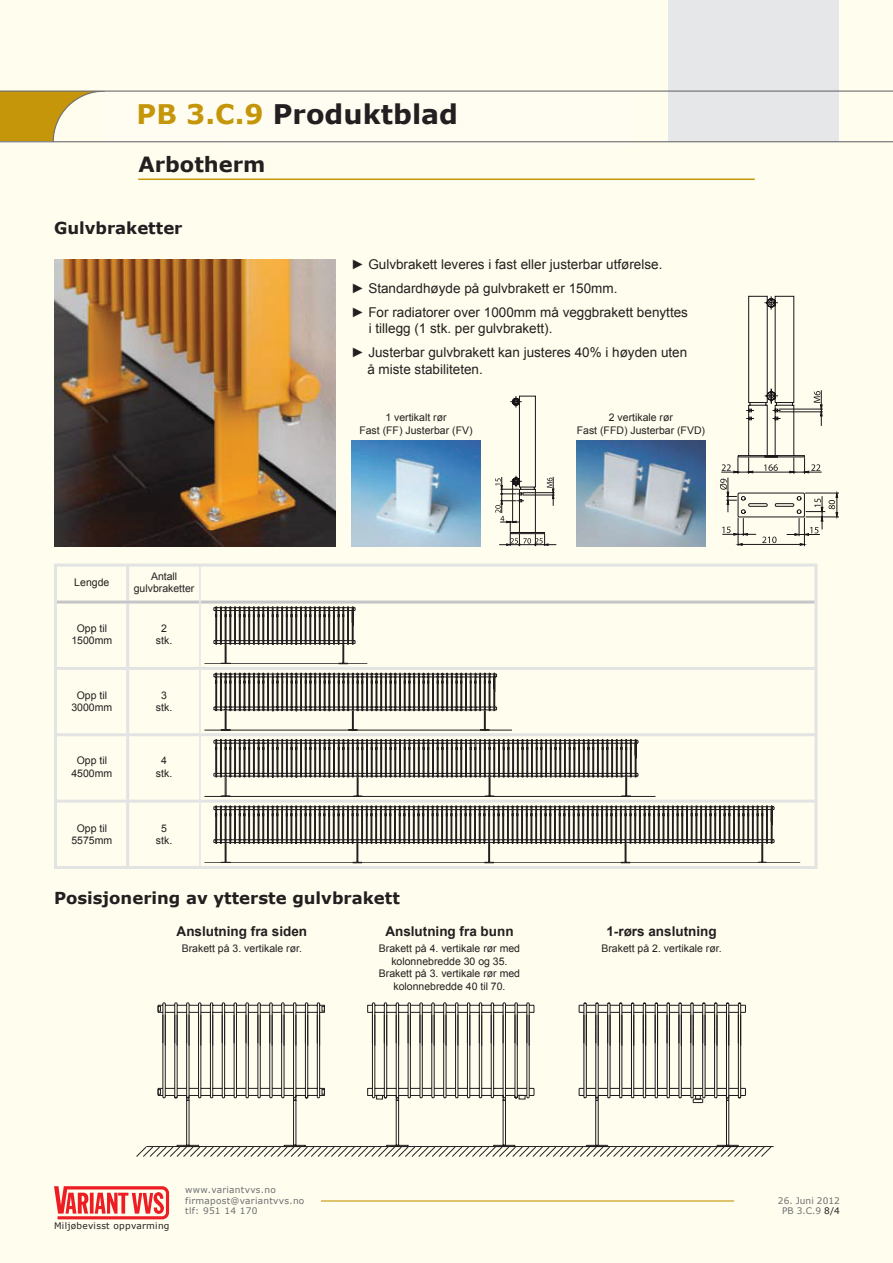
<style>
.page{position:relative;width:893px;height:1263px;background:#fffdee}
.page>*{position:absolute;margin:0;border:0;box-sizing:border-box;transform-origin:0 0}
.t1{font:700 27px "Verdana";color:#231f20}
.t2{font:700 21px "Verdana";color:#231f20}
.t3{font:700 16.5px "Verdana";color:#231f20}
.t4{font:13.5px "Arial";color:#231f20}
.t5{font:700 13.5px "Arial";color:#231f20}
.t6{font:10.5px/12.6px "Arial";color:#231f20;text-align:center}
.t7{font:9px/10.8px "Verdana";letter-spacing:.03em;color:#6c6d70}
.t8{font:9px "Verdana";letter-spacing:.03em;color:#231f20}
.t9{font:9px/10.8px "Verdana";color:#6c6d70;text-align:center}
.s1{color:#c59609}
.s2{color:#231f20}
</style>
<div class="page">
<hr style="left:321px;top:1200px;width:413px;height:1px;background:#c59609">
<svg style="left:54px;top:1186px;width:115px;height:33px"></svg>
<div style="left:669px;top:0;width:170px;height:142px;background:#e6e7e9"></div>
<div style="left:0;top:92px;width:155px;height:49px;background:#c59609"></div>
<div style="left:53px;top:91px;width:102px;height:102px;background:#fffdee;border-radius:50%"></div>
<div style="left:105px;top:92px;width:528px;height:55px;background:#fffdf1"></div>
<hr style="left:0;top:141px;width:893px;height:1px;background:#6c6d70">
<hr style="left:0;top:91px;width:893px;height:1px;background:#6c6d70">
<hr style="left:138px;top:178px;width:617px;height:2px;background:#c59609">
<img style="left:54px;top:259px;width:281px;height:287px">
<img style="left:576px;top:441px;width:130px;height:105px">
<img style="left:351px;top:441px;width:130px;height:105px">
<hr style="left:499px;top:544px;width:57px;height:1px;background:#191619">
<svg style="left:495px;top:395px;width:59px;height:151px"></svg>
<hr style="left:806px;top:517px;width:33px;height:1px;background:#191619">
<hr style="left:805px;top:493px;width:34px;height:1px;background:#191619">
<svg style="left:720px;top:295px;width:118px;height:251px"></svg>
<hr style="left:126px;top:567px;width:3px;height:33px;background:#e2e4e4">
<hr style="left:126px;top:603px;width:3px;height:64px;background:#e2e4e4">
<hr style="left:126px;top:670px;width:3px;height:63px;background:#e2e4e4">
<hr style="left:126px;top:736px;width:3px;height:64px;background:#e2e4e4">
<hr style="left:126px;top:803px;width:3px;height:63px;background:#e2e4e4">
<hr style="left:54px;top:567px;width:3px;height:35px;background:#e2e4e4">
<hr style="left:54px;top:564px;width:146px;height:3px;background:#e2e4e4">
<hr style="left:814px;top:567px;width:3px;height:35px;background:#e2e4e4">
<hr style="left:200px;top:564px;width:617px;height:3px;background:#e2e4e4">
<hr style="left:54px;top:602px;width:3px;height:65px;background:#e2e4e4">
<hr style="left:57px;top:600px;width:142px;height:3px;background:#c6c6c8">
<hr style="left:814px;top:602px;width:3px;height:65px;background:#e2e4e4">
<hr style="left:201px;top:600px;width:613px;height:3px;background:#c6c6c8">
<hr style="left:54px;top:670px;width:3px;height:63px;background:#e2e4e4">
<hr style="left:54px;top:667px;width:145px;height:3px;background:#e2e4e4">
<hr style="left:814px;top:670px;width:3px;height:63px;background:#e2e4e4">
<hr style="left:201px;top:667px;width:616px;height:3px;background:#e2e4e4">
<hr style="left:54px;top:736px;width:3px;height:64px;background:#e2e4e4">
<hr style="left:54px;top:733px;width:145px;height:3px;background:#e2e4e4">
<hr style="left:814px;top:736px;width:3px;height:64px;background:#e2e4e4">
<hr style="left:201px;top:733px;width:616px;height:3px;background:#e2e4e4">
<hr style="left:54px;top:803px;width:3px;height:63px;background:#e2e4e4">
<hr style="left:54px;top:800px;width:74px;height:3px;background:#e2e4e4">
<hr style="left:54px;top:866px;width:74px;height:3px;background:#e2e4e4">
<hr style="left:128px;top:800px;width:71px;height:3px;background:#e2e4e4">
<hr style="left:128px;top:866px;width:72px;height:3px;background:#e2e4e4">
<hr style="left:814px;top:803px;width:3px;height:63px;background:#e2e4e4">
<hr style="left:201px;top:800px;width:616px;height:3px;background:#e2e4e4">
<hr style="left:200px;top:866px;width:617px;height:3px;background:#e2e4e4">
<hr style="left:199px;top:567px;width:2px;height:35px;background:#e2e4e4">
<hr style="left:199px;top:602px;width:2px;height:66px;background:#e2e4e4">
<hr style="left:199px;top:668px;width:2px;height:67px;background:#e2e4e4">
<hr style="left:199px;top:735px;width:2px;height:66px;background:#e2e4e4">
<hr style="left:199px;top:801px;width:2px;height:65px;background:#e2e4e4">
<svg style="left:204px;top:606px;width:163px;height:58px"></svg>
<svg style="left:204px;top:672px;width:451px;height:125px"></svg>
<svg style="left:204px;top:805px;width:596px;height:58px"></svg>
<svg style="left:136px;top:1002px;width:635px;height:155px"></svg>
<hr style="left:740px;top:1015px;width:1px;height:30px;background:#191619">
<h1 class="t1" style="left:137px;top:95px;width:323px"><span class="s1">PB 3.C.9</span> Produktblad</h1>
<h2 class="t2" style="left:138px;top:150px;width:128px">Arbotherm</h2>
<p class="t3" style="left:54px;top:216px;width:130px">Gulvbraketter</p>
<p class="t6" style="left:74px;top:576px;width:37px">Lengde</p>
<p class="t6" style="left:77px;top:622px;width:32px">Opp til</p>
<p class="t6" style="left:71px;top:634px;width:42px">1500mm</p>
<p class="t6" style="left:151px;top:570px;width:28px">Antall</p>
<p class="t6" style="left:134px;top:582px;width:62px">gulvbraketter</p>
<p class="t6" style="left:161px;top:622px;width:7px">2</p>
<p class="t6" style="left:156px;top:634px;width:18px">stk.</p>
<p class="t6" style="left:77px;top:689px;width:32px">Opp til</p>
<p class="t6" style="left:71px;top:701px;width:42px">3000mm</p>
<p class="t6" style="left:161px;top:689px;width:7px">3</p>
<p class="t6" style="left:156px;top:701px;width:18px">stk.</p>
<p class="t6" style="left:77px;top:754px;width:32px">Opp til</p>
<p class="t6" style="left:71px;top:767px;width:42px">4500mm</p>
<p class="t6" style="left:161px;top:754px;width:7px">4</p>
<p class="t6" style="left:156px;top:767px;width:18px">stk.</p>
<p class="t6" style="left:77px;top:822px;width:32px">Opp til</p>
<p class="t6" style="left:71px;top:834px;width:42px">5575mm</p>
<p class="t6" style="left:161px;top:822px;width:7px">5</p>
<p class="t6" style="left:156px;top:834px;width:18px">stk.</p>
<p class="t4" style="left:351px;top:256px;width:313px">► Gulvbrakett leveres i fast eller justerbar utførelse.</p>
<p class="t4" style="left:351px;top:280px;width:268px">► Standardhøyde på gulvbrakett er 150mm.</p>
<p class="t4" style="left:351px;top:304px;width:338px">► For radiatorer over 1000mm må veggbrakett benyttes</p>
<p class="t4" style="left:369px;top:320px;width:185px">i tillegg (1 stk. per gulvbrakett).</p>
<p class="t4" style="left:351px;top:344px;width:338px">► Justerbar gulvbrakett kan justeres 40% i høyden uten</p>
<p class="t4" style="left:367px;top:360px;width:117px">å miste stabiliteten.</p>
<p class="t6" style="left:385px;top:411px;width:63px">1 vertikalt rør</p>
<p class="t6" style="left:359px;top:424px;width:115px">Fast (FF) Justerbar (FV)</p>
<p class="t6" style="left:609px;top:411px;width:66px">2 vertikale rør</p>
<p class="t6" style="left:577px;top:424px;width:130px">Fast (FFD) Justerbar (FVD)</p>
<p class="t3" style="left:54px;top:886px;width:347px">Posisjonering av ytterste gulvbrakett</p>
<p class="t5" style="left:177px;top:922px;width:132px">Anslutning fra siden</p>
<p class="t6" style="left:182px;top:942px;width:122px">Brakett på 3. vertikale rør.</p>
<p class="t5" style="left:385px;top:922px;width:130px">Anslutning fra bunn</p>
<p class="t6" style="left:379px;top:942px;width:143px">Brakett på 4. vertikale rør med kolonnebredde 30 og 35.</p>
<p class="t6" style="left:379px;top:967px;width:143px">Brakett på 3. vertikale rør med kolonnebredde 40 til 70.</p>
<p class="t5" style="left:606px;top:922px;width:112px">1-rørs anslutning</p>
<p class="t6" style="left:601px;top:942px;width:122px">Brakett på 2. vertikale rør.</p>
<p class="t8" style="left:54px;top:1219px;width:117px">Miljøbevisst oppvarming</p>
<p class="t7" style="left:185px;top:1184px;width:121px">www.variantvvs.no firmapost@variantvvs.no tlf: 951 14 170</p>
<p class="t9" style="left:778px;top:1195px;width:63px">26. Juni 2012<br>PB 3.C.9 <span class="s2">8/4</span></p>
</div>
